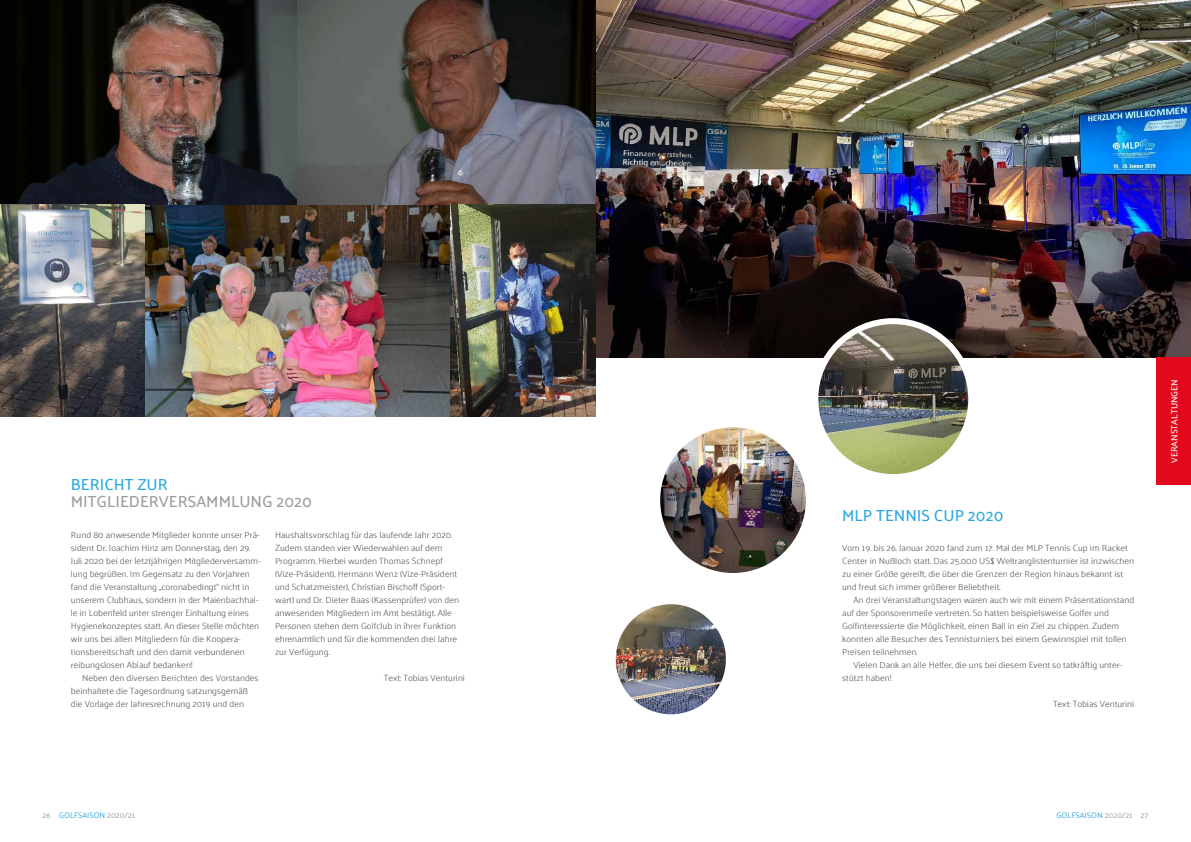
<style>
.page{position:relative;width:1191px;height:842px;background:#fff}
.page>*{position:absolute;margin:0;border:0;box-sizing:border-box;transform-origin:0 0}
.t1{font:500 16px "Palanquin";color:#2ea8e0}
.t2{font:500 16px "Palanquin";color:#9c9d9d}
.t3{font:300 9px/13px "Palanquin";color:#565656}
.t4{font:500 9px "Palanquin";color:#fff}
.t5{font:8px "Palanquin";color:#2ea8e0}
.s1{font-family:"Officina Sans ITC Pro";font-weight:400}
.s2{color:#9c9d9d}
</style>
<div class="page">
<img style="left:0;top:204px;width:595px;height:213px">
<img style="left:0;top:0;width:298px;height:204px">
<img style="left:595px;top:0;width:596px;height:357px">
<div style="left:1157px;top:357px;width:34px;height:128px;background:#e4081b"></div>
<img style="left:815px;top:321px;width:156px;height:156px;border-radius:78px">
<div style="left:812px;top:318px;width:162px;height:162px;border:6px solid #fff;border-radius:50%"></div>
<img style="left:616px;top:604px;width:110px;height:110px;border-radius:55px">
<img style="left:660px;top:427px;width:146px;height:146px;border-radius:73px">
<img style="left:298px;top:0;width:297px;height:204px">
<h1 class="t1" style="left:71px;top:475px;width:98px">BERICHT ZUR</h1>
<h1 class="t2" style="left:71px;top:492px;width:243px">MITGLIEDERVERSAMMLUNG 2020</h1>
<p class="t3" style="left:71px;top:529px;width:191px">Rund 80 anwesende Mitglieder konnte unser Prä&shy;sident Dr. Joachim Hinz am Donnerstag, den 29.<br>Juli 2020 bei der letztjährigen Mitgliederversamm&shy;lung begrüßen. Im Gegensatz zu den Vorjahren fand die Veranstaltung „coronabedingt“ nicht in unserem Clubhaus, sondern in der Maienbachhal&shy;le in Lobenfeld unter strenger Einhaltung eines Hygienekonzeptes statt. An dieser Stelle möchten wir uns bei allen Mitgliedern für die Koopera&shy;tionsbereitschaft und den damit verbundenen reibungslosen Ablauf bedanken!</p>
<p class="t3" style="left:71px;top:672px;width:189px;text-indent:11px">Neben den diversen Berichten des Vorstandes beinhaltete die Tagesordnung satzungsgemäß die Vorlage der Jahresrechnung 2019 und den</p>
<p class="t3" style="left:275px;top:529px;width:185px">Haushaltsvorschlag für das laufende Jahr 2020.<br>Zudem standen vier Wiederwahlen auf dem Programm. Hierbei wurden Thomas Schnepf (Vize-Präsident), Hermann Wenz (Vize-Präsident und Schatzmeister), Christian Bischoff (Sport&shy;wart) und Dr. Dieter Baas (Kassenprüfer) von den anwesenden Mitgliedern im Amt bestätigt. Alle Personen stehen dem Golfclub in ihrer Funktion ehrenamtlich und für die kommenden drei Jahre zur Verfügung.</p>
<p class="t3" style="left:384px;top:672px;width:83px">Text: Tobias Venturini</p>
<h1 class="t1" style="left:842px;top:506px;width:163px">MLP TENNIS CUP 2020</h1>
<p class="t3" style="left:842px;top:541px;width:293px">Vom 19. bis 26. Januar 2020 fand zum 17. Mal der MLP Tennis Cup im Racket Center in Nußloch statt. Das 25.000 US<span class="s1">$</span> Weltranglistenturnier ist inzwischen zu einer Größe gereift, die über die Grenzen der Region hinaus bekannt ist und freut sich immer größerer Beliebtheit.</p>
<p class="t3" style="left:842px;top:593px;width:293px;text-indent:11px">An drei Veranstaltungstagen waren auch wir mit einem Präsentationstand auf der Sponsorenmeile vertreten. So hatten beispielsweise Golfer und Golfinteressierte die Möglichkeit, einen Ball in ein Ziel zu chippen. Zudem konnten alle Besucher des Tennisturniers bei einem Gewinnspiel mit tollen Preisen teilnehmen.</p>
<p class="t3" style="left:842px;top:658px;width:281px;text-indent:11px">Vielen Dank an alle Helfer, die uns bei diesem Event so tatkräftig unter&shy;stützt haben!</p>
<p class="t3" style="left:1053px;top:697px;width:83px">Text: Tobias Venturini</p>
<p class="t4" style="left:1169px;top:463px;width:85px;rotate:-90deg">VERANSTALTUNGEN</p>
<p class="t5" style="left:43px;top:810px;width:94px"><span class="s2">26</span> GOLFSAISON <span class="s2">2020/21</span></p>
<p class="t5" style="left:1056px;top:810px;width:94px">GOLFSAISON <span class="s2">2020/21 27</span></p>
</div>
